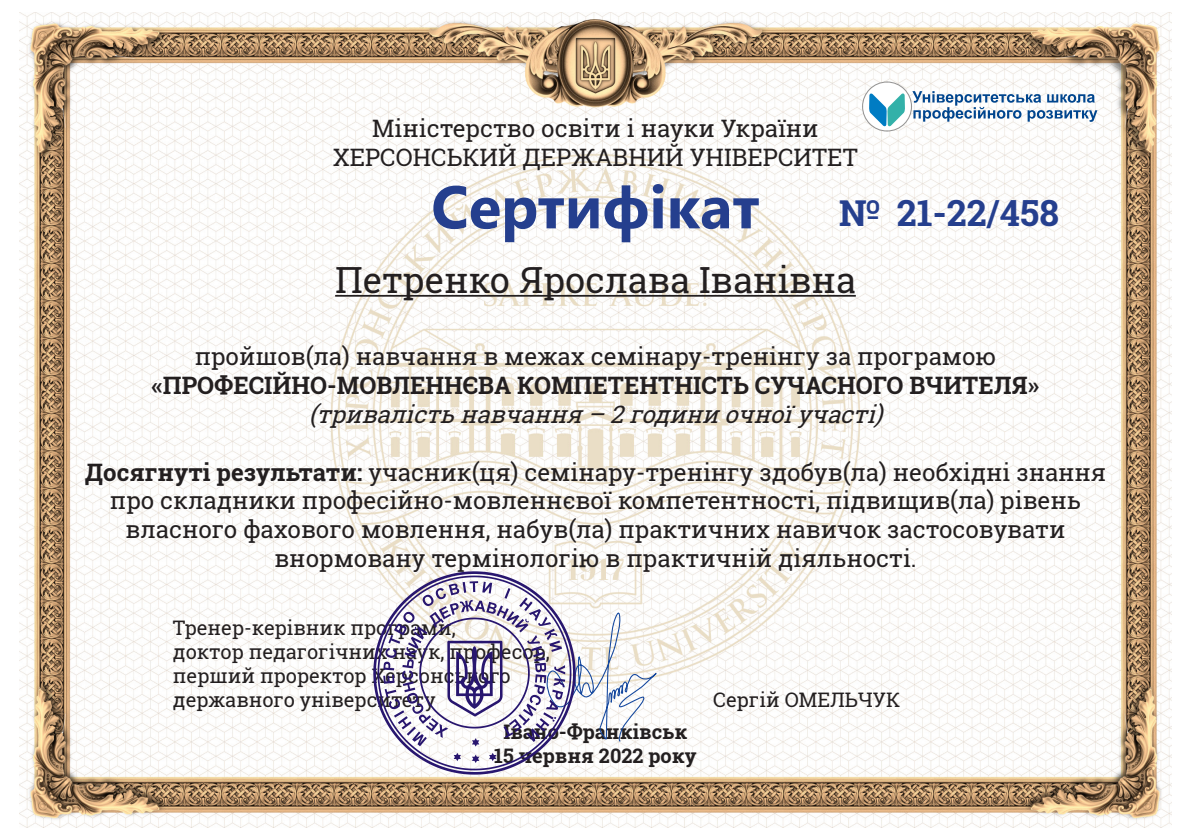
<style>
.page{position:relative;width:1191px;height:840px;background:#fff}
.page>*{position:absolute;margin:0;border:0;box-sizing:border-box;transform-origin:0 0}
.t1{font:700 60px "Segoe UI";color:#253f8e}
.t2{font:36px "Roboto Slab";color:#231f20}
.t3{font:700 36px "Roboto Slab";color:#253f8e}
.t4{font:24px/28.8px "Roboto Slab";color:#231f20;text-align:center}
.t5{font:700 24px "Roboto Slab";color:#231f20}
.t6{font:italic 24px "Roboto Slab";color:#231f20}
.t7{font:20px "Roboto Slab";color:#231f20}
.t8{font:700 20px "Roboto Slab";color:#231f20}
.s1{font-weight:700}
</style>
<div class="page">
<img style="left:20px;top:13px;width:1151px;height:813px">
<svg style="left:862px;top:81px;width:235px;height:50px"></svg>
<hr style="left:335px;top:295px;width:521px;height:1px;background:#231f20">
<svg style="left:373px;top:571px;width:202px;height:203px;fill:#faf9f6"></svg>
<svg style="left:377px;top:575px;width:281px;height:195px"></svg>
<p class="t4" style="left:372px;top:114px;width:448px">Міністерство освіти і науки України</p>
<p class="t4" style="left:333px;top:143px;width:526px">ХЕРСОНСЬКИЙ ДЕРЖАВНИЙ УНІВЕРСИТЕТ</p>
<p class="t1" style="left:431px;top:150px;width:330px">Сертифікат</p>
<p class="t3" style="left:839px;top:188px;width:221px">№ 21-22/458</p>
<p class="t2" style="left:335px;top:255px;width:522px">Петренко Ярослава Іванівна</p>
<p class="t4" style="left:195px;top:341px;width:803px">пройшов(ла) навчання в межах семінару-тренінгу за програмою</p>
<p class="t5" style="left:152px;top:368px;width:889px">«ПРОФЕСІЙНО-МОВЛЕННЄВА КОМПЕТЕНТНІСТЬ СУЧАСНОГО ВЧИТЕЛЯ»</p>
<p class="t6" style="left:309px;top:397px;width:583px">(тривалістьнавчання– 2години очноїучасті)</p>
<p class="t4" style="left:85px;top:457px;width:1023px"><span class="s1">Досягнуті результати:</span> учасник(ця) семінару-тренінгу здобув(ла) необхідні знання про складники професійно-мовленнєвої компетентності, підвищив(ла) рівень власного фахового мовлення, набув(ла) практичних навичок застосовувати внормовану термінологію в практичній діяльності.</p>
<p class="t7" style="left:173px;top:613px;width:284px">Тренер-керівник програми,</p>
<p class="t7" style="left:173px;top:637px;width:378px">доктор педагогічних наук, професор,</p>
<p class="t7" style="left:173px;top:661px;width:339px">перший проректор Херсонського</p>
<p class="t7" style="left:173px;top:685px;width:264px">державного університету</p>
<p class="t7" style="left:713px;top:685px;width:189px">Сергій ОМЕЛЬЧУК</p>
<p class="t8" style="left:503px;top:717px;width:185px">Івано-Франківськ</p>
<p class="t8" style="left:494px;top:741px;width:204px">15 червня 2022 року</p>
</div>
